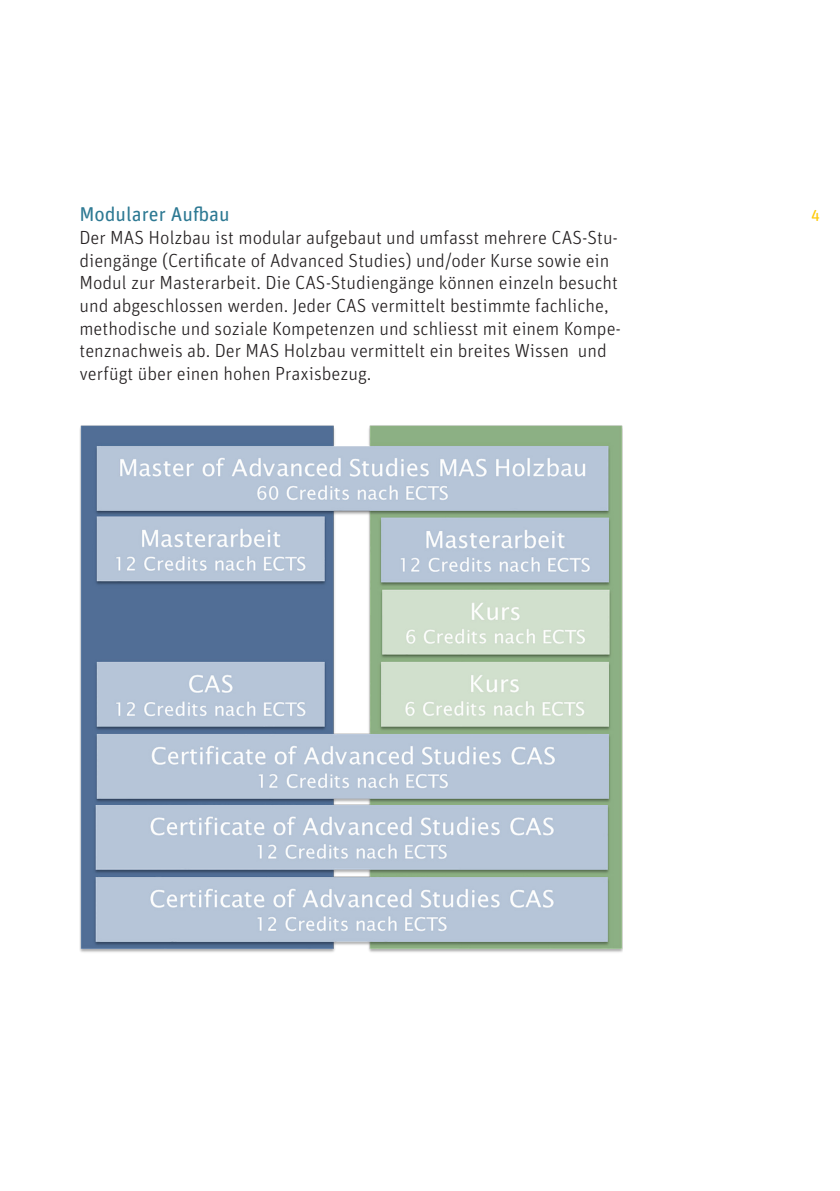
<style>
.page{position:relative;width:840px;height:1191px;background:#fff}
.page>*{position:absolute;margin:0;border:0;box-sizing:border-box;transform-origin:0 0}
.Fliesstext{font:20px "Unit Rounded Pro";color:#2d7993}
.Fliesstext-2{font:300 19px/22.6px "Unit Rounded Pro";color:#231f20}
.t1{font:16px "Unit Rounded Pro";color:#feca0a}
</style>
<div class="page">
<img style="left:79px;top:425px;width:543px;height:528px">
<p class="Fliesstext" style="left:79px;top:200px;width:152px">Modularer Aufbau</p>
<p class="t1" style="left:810px;top:205px;width:10px">4</p>
<p class="Fliesstext-2" style="left:79px;top:226px;width:543px">Der MAS Holzbau ist modular aufgebaut und umfasst mehrere CAS-Stu&shy;diengänge (Certificate of Advanced Studies) und/oder Kurse sowie ein Modul zur Masterarbeit. Die CAS-Studiengänge können einzeln besucht und abgeschlossen werden. Jeder CAS vermittelt bestimmte fachliche, methodische und soziale Kompetenzen und schliesst mit einem Kompe&shy;tenznachweis ab. Der MAS Holzbau vermittelt ein breites Wissen und verfügt über einen hohen Praxisbezug.</p>
</div>
